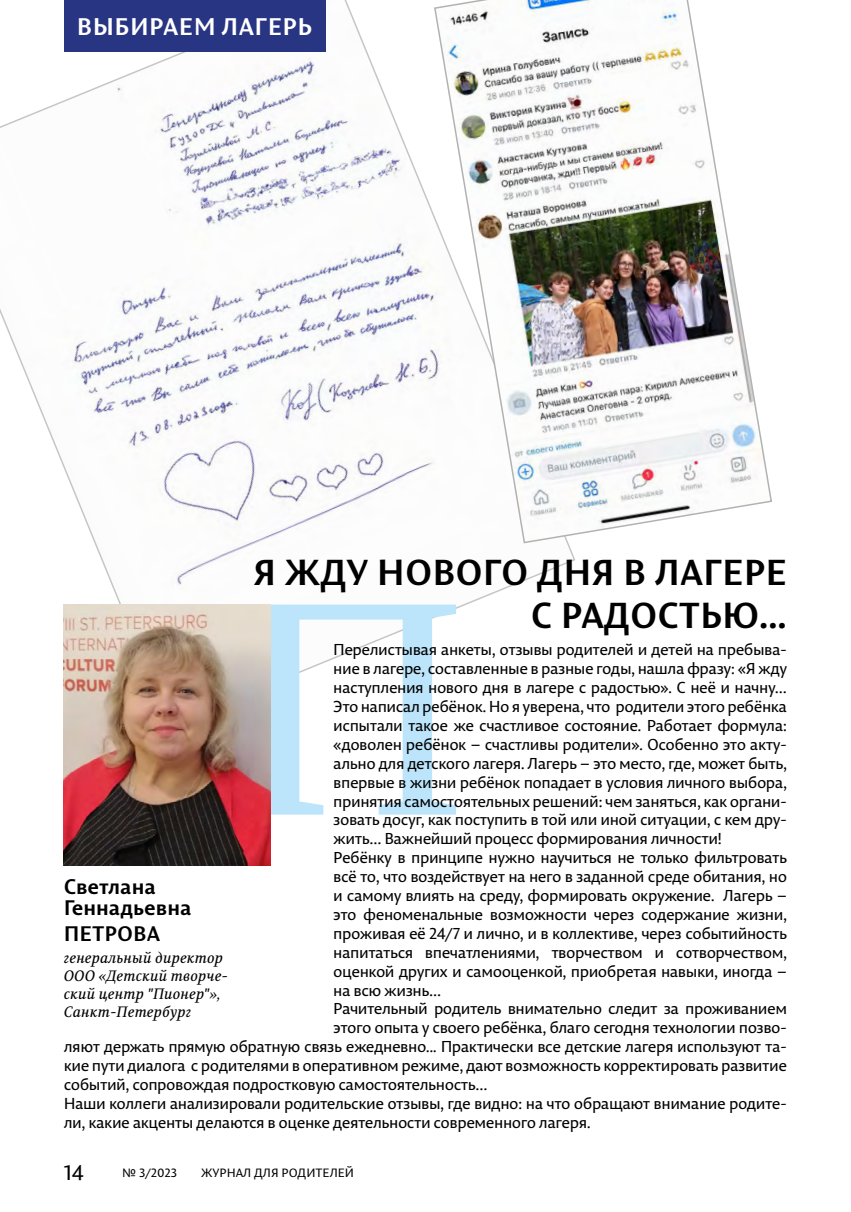
<style>
.page{position:relative;width:851px;height:1212px;background:#fff}
.page>*{position:absolute;margin:0;border:0;box-sizing:border-box;transform-origin:0 0}
.t1{font:700 36px/43.2px "Permian Sans Typeface";color:#000;text-align:right}
.t2{font:700 24px "Permian Sans Typeface";letter-spacing:.02em;color:#fff}
.t3{font:700 21px/21px "Permian Sans Typeface";color:#000}
.t4{font:21px "Permian Sans Typeface";color:#000}
.t5{font:15.75px "Permian Sans Typeface";letter-spacing:-.03em;color:#000}
.t6{font:italic 15px/18px "Permian Serif Typeface";color:#000}
.t7{font:12px "Permian Sans Typeface";color:#000}
</style>
<div class="page">
<svg style="left:0;top:0;width:575px;height:727px"></svg>
<svg style="left:271px;top:604px;width:185px;height:210px"></svg>
<img style="left:64px;top:604px;width:207px;height:262px">
<div style="left:64px;top:0;width:261px;height:51px;background:#283583"></div>
<img style="left:433px;top:0;width:339px;height:544px">
<h2 class="t2" style="left:77px;top:6px;width:237px">ВЫБИРАЕМ ЛАГЕРЬ</h2>
<h1 class="t1" style="left:253px;top:549px;width:535px">Я ЖДУ НОВОГО ДНЯ В ЛАГЕРЕ<br>С РАДОСТЬЮ…</h1>
<p class="t5" style="left:333px;top:638px;width:455px">Перелистывая анкеты, отзывы родителей и детей на пребыва-</p>
<p class="t5" style="left:333px;top:656px;width:455px">ние в лагере, составленные в разные годы, нашла фразу: «Я жду</p>
<p class="t5" style="left:333px;top:675px;width:455px">наступления нового дня в лагере с радостью». С неё и начну…</p>
<p class="t5" style="left:333px;top:694px;width:455px">Это написал ребёнок. Но я уверена, что родители этого ребёнка</p>
<p class="t5" style="left:333px;top:713px;width:455px">испытали такое же счастливое состояние. Работает формула:</p>
<p class="t5" style="left:333px;top:732px;width:455px">«доволен ребёнок – счастливы родители». Особенно это акту-</p>
<p class="t5" style="left:333px;top:751px;width:455px">ально для детского лагеря. Лагерь – это место, где, может быть,</p>
<p class="t5" style="left:333px;top:770px;width:455px">впервые в жизни ребёнок попадает в условия личного выбора,</p>
<p class="t5" style="left:333px;top:789px;width:455px">принятия самостоятельных решений: чем заняться, как органи-</p>
<p class="t5" style="left:333px;top:808px;width:455px">зовать досуг, как поступить в той или иной ситуации, с кем дру-</p>
<p class="t5" style="left:333px;top:827px;width:390px">жить… Важнейший процесс формирования личности!</p>
<p class="t5" style="left:333px;top:845px;width:455px">Ребёнку в принципе нужно научиться не только фильтровать</p>
<p class="t5" style="left:333px;top:864px;width:455px">всё то, что воздействует на него в заданной среде обитания, но</p>
<p class="t5" style="left:333px;top:883px;width:455px">и самому влиять на среду, формировать окружение. Лагерь –</p>
<p class="t5" style="left:333px;top:902px;width:455px">это феноменальные возможности через содержание жизни,</p>
<p class="t5" style="left:333px;top:921px;width:455px">проживая её 24/7 и лично, и в коллективе, через событийность</p>
<p class="t5" style="left:333px;top:940px;width:455px">напитаться впечатлениями, творчеством и сотворчеством,</p>
<p class="t5" style="left:333px;top:959px;width:455px">оценкой других и самооценкой, приобретая навыки, иногда –</p>
<p class="t5" style="left:333px;top:978px;width:109px">на всю жизнь…</p>
<p class="t5" style="left:333px;top:997px;width:455px">Рачительный родитель внимательно следит за проживанием</p>
<p class="t5" style="left:333px;top:1016px;width:455px">этого опыта у своего ребёнка, благо сегодня технологии позво-</p>
<p class="t5" style="left:64px;top:1034px;width:724px">ляют держать прямую обратную связь ежедневно... Практически все детские лагеря используют та-</p>
<p class="t5" style="left:64px;top:1053px;width:724px">кие пути диалога с родителями в оперативном режиме, дают возможность корректировать развитие</p>
<p class="t5" style="left:64px;top:1072px;width:425px">событий, сопровождая подростковую самостоятельность…</p>
<p class="t5" style="left:64px;top:1091px;width:724px">Наши коллеги анализировали родительские отзывы, где видно: на что обращают внимание родите-</p>
<p class="t5" style="left:64px;top:1110px;width:528px">ли, какие акценты делаются в оценке деятельности современного лагеря.</p>
<h3 class="t3" style="left:64px;top:875px;width:129px">Светлана<br>Геннадьевна</h3>
<h3 class="t3" style="left:64px;top:921px;width:98px">ПЕТРОВА</h3>
<p class="t6" style="left:64px;top:948px;width:166px">генеральный директор<br>ООО «Детский творче&shy;ский центр "Пионер"»,<br>Санкт-Петербург</p>
<h3 class="t4" style="left:64px;top:1156px;width:22px">14</h3>
<p class="t7" style="left:122px;top:1163px;width:56px">№ 3/2023</p>
<p class="t7" style="left:201px;top:1163px;width:154px">ЖУРНАЛ ДЛЯ РОДИТЕЛЕЙ</p>
</div>
